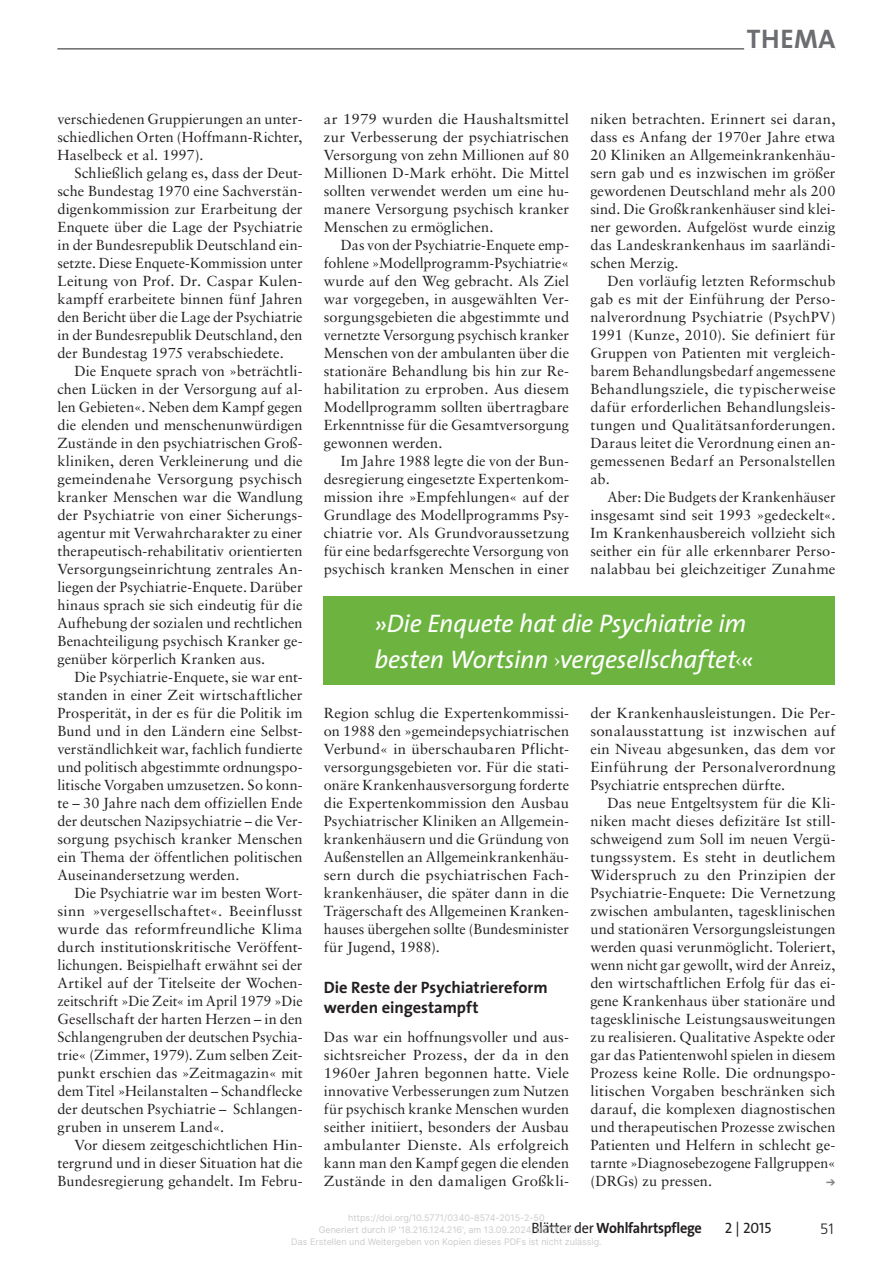
<style>
.page{position:relative;width:893px;height:1263px;background:#fff}
.page>*{position:absolute;margin:0;border:0;box-sizing:border-box;transform-origin:0 0}
.t1{font:700 27px "The Sans Os F";letter-spacing:.015em;color:#6c6d70}
.t2{font:italic 25.5px/36px "The Sans";letter-spacing:-.01em;color:#fff}
.t3{font:700 16.5px/19.8px "The Sans";letter-spacing:-.005em;color:#231f20}
.t4{font:700 15px "The Sans Os F";letter-spacing:-.02em;color:#231f20;scale:.95 1}
.t5{font:15px "The Sans Os F";color:#231f20}
.t6{font:300 15px "Frutiger";color:#231f20}
.t7{font:14.55px/18px "Sabon LT Std";letter-spacing:.005em;color:#231f20;text-align:justify}
.t8{font:9px/12px "Inter";color:#ccc;text-align:center}
.s1{font-family:"Sabon LT Std";font-style:normal}
.s2{font-weight:400}
</style>
<div class="page">
<hr style="left:57px;top:49px;width:779px;height:1px;background:#231f20">
<hr style="left:744px;top:47px;width:92px;height:3px;background:#fff">
<div style="left:323px;top:596px;width:512px;height:89px;background:#6cb43f"></div>
<h1 class="t1" style="left:747px;top:22px;width:90px">THEMA</h1>
<p class="t7" style="left:57px;top:110px;width:247px">verschiedenen Gruppierungen an unter&shy;schiedlichen Orten (Hoffmann-Richter, Haselbeck et al. 1997).</p>
<p class="t7" style="left:57px;top:164px;width:247px;text-indent:17px">Schließlich gelang es, dass der Deut&shy;sche Bundestag 1970 eine Sachverstän&shy;digenkommission zur Erarbeitung der Enquete über die Lage der Psychiatrie in der Bundesrepublik Deutschland ein&shy;setzte. Diese Enquete-Kommission unter Leitung von Prof. Dr. Caspar Kulen&shy;kampff erarbeitete binnen fünf Jahren den Bericht über die Lage der Psychiatrie in der Bundesrepublik Deutschland, den der Bundestag 1975 verabschiedete.</p>
<p class="t7" style="left:57px;top:362px;width:247px;text-indent:17px">Die Enquete sprach von »beträchtli&shy;chen Lücken in der Versorgung auf al&shy;len Gebieten«. Neben dem Kampf gegen die elenden und menschenunwürdigen Zustände in den psychiatrischen Groß&shy;kliniken, deren Verkleinerung und die gemeindenahe Versorgung psychisch kranker Menschen war die Wandlung der Psychiatrie von einer Sicherungs&shy;agentur mit Verwahrcharakter zu einer therapeutisch-rehabilitativ orientierten Versorgungseinrichtung zentrales An&shy;liegen der Psychiatrie-Enquete. Darüber hinaus sprach sie sich eindeutig für die Aufhebung der sozialen und rechtlichen Benachteiligung psychisch Kranker ge&shy;genüber körperlich Kranken aus.</p>
<p class="t7" style="left:57px;top:668px;width:247px;text-indent:17px">Die Psychiatrie-Enquete, sie war ent&shy;standen in einer Zeit wirtschaftlicher Prosperität, in der es für die Politik im Bund und in den Ländern eine Selbst&shy;verständlichkeit war, fachlich fundierte und politisch abgestimmte ordnungspo&shy;litische Vorgaben umzusetzen. So konn&shy;te – 30 Jahre nach dem offiziellen Ende der deutschen Nazipsychiatrie – die Ver&shy;sorgung psychisch kranker Menschen ein Thema der öffentlichen politischen Auseinandersetzung werden.</p>
<p class="t7" style="left:57px;top:884px;width:247px;text-indent:17px">Die Psychiatrie war im besten Wort&shy;sinn »vergesellschaftet«. Beeinflusst wurde das reformfreundliche Klima durch institutionskritische Veröffent&shy;lichungen. Beispielhaft erwähnt sei der Artikel auf der Titelseite der Wochen&shy;zeitschrift »Die Zeit« im April 1979 »Die Gesellschaft der harten Herzen – in den Schlangengruben der deutschen Psychia&shy;trie« (Zimmer, 1979). Zum selben Zeit&shy;punkt erschien das »Zeitmagazin« mit dem Titel »Heilanstalten – Schandflecke der deutschen Psychiatrie – Schlangen&shy;gruben in unserem Land«.</p>
<p class="t7" style="left:57px;top:1136px;width:247px;text-indent:17px">Vor diesem zeitgeschichtlichen Hin&shy;tergrund und in dieser Situation hat die Bundesregierung gehandelt. Im Febru-</p>
<p class="t7" style="left:324px;top:110px;width:247px">ar 1979 wurden die Haushaltsmittel zur Verbesserung der psychiatrischen Versorgung von zehn Millionen auf 80<br>Millionen D-Mark erhöht. Die Mittel sollten verwendet werden um eine hu&shy;manere Versorgung psychisch kranker Menschen zu ermöglichen.</p>
<p class="t7" style="left:324px;top:236px;width:247px;text-indent:17px">Das von der Psychiatrie-Enquete emp&shy;fohlene »Modellprogramm-Psychiatrie« wurde auf den Weg gebracht. Als Ziel war vorgegeben, in ausgewählten Ver&shy;sorgungsgebieten die abgestimmte und vernetzte Versorgung psychisch kranker Menschen von der ambulanten über die stationäre Behandlung bis hin zur Re&shy;habilitation zu erproben. Aus diesem Modellprogramm sollten übertragbare Erkenntnisse für die Gesamtversorgung gewonnen werden.</p>
<p class="t7" style="left:324px;top:452px;width:247px;text-indent:17px">Im Jahre 1988 legte die von der Bun&shy;desregierung eingesetzte Expertenkom&shy;mission ihre »Empfehlungen« auf der Grundlage des Modellprogramms Psy&shy;chiatrie vor. Als Grundvoraussetzung für eine bedarfsgerechte Versorgung von psychisch kranken Menschen in einer</p>
<p class="t7" style="left:590px;top:110px;width:247px">niken betrachten. Erinnert sei daran, dass es Anfang der 1970er Jahre etwa 20 Kliniken an Allgemeinkrankenhäu&shy;sern gab und es inzwischen im größer gewordenen Deutschland mehr als 200 sind. Die Großkrankenhäuser sind klei&shy;ner geworden. Aufgelöst wurde einzig das Landeskrankenhaus im saarländi&shy;schen Merzig.</p>
<p class="t7" style="left:590px;top:272px;width:247px;text-indent:17px">Den vorläufig letzten Reformschub gab es mit der Einführung der Perso&shy;nalverordnung Psychiatrie (PsychPV)<br>1991 (Kunze, 2010). Sie definiert für Gruppen von Patienten mit vergleich&shy;barem Behandlungsbedarf angemessene Behandlungsziele, die typischerweise dafür erforderlichen Behandlungsleis&shy;tungen und Qualitätsanforderungen.<br>Daraus leitet die Verordnung einen an&shy;gemessenen Bedarf an Personalstellen ab.</p>
<p class="t7" style="left:590px;top:488px;width:247px;text-indent:17px">Aber: Die Budgets der Krankenhäuser insgesamt sind seit 1993 »gedeckelt«.<br>Im Krankenhausbereich vollzieht sich seither ein für alle erkennbarer Perso&shy;nalabbau bei gleichzeitiger Zunahme</p>
<h2 class="t2" style="left:374px;top:604px;width:380px">»Die Enquete hat die Psychiatrie im besten Wortsinn <span class="s1">›</span>vergesellschaftet<span class="s1">‹</span>«</h2>
<p class="t7" style="left:324px;top:704px;width:247px">Region schlug die Expertenkommissi&shy;on 1988 den »gemeindepsychiatrischen Verbund« in überschaubaren Pflicht&shy;versorgungsgebieten vor. Für die stati&shy;onäre Krankenhausversorgung forderte die Expertenkommission den Ausbau Psychiatrischer Kliniken an Allgemein&shy;krankenhäusern und die Gründung von Außenstellen an Allgemeinkrankenhäu&shy;sern durch die psychiatrischen Fach&shy;krankenhäuser, die später dann in die Trägerschaft des Allgemeinen Kranken&shy;hauses übergehen sollte (Bundesminister für Jugend, 1988).</p>
<p class="t3" style="left:324px;top:978px;width:225px">Die Reste der Psychiatriereform werden eingestampft</p>
<p class="t7" style="left:324px;top:1028px;width:247px">Das war ein hoffnungsvoller und aus&shy;sichtsreicher Prozess, der da in den 1960er Jahren begonnen hatte. Viele innovative Verbesserungen zum Nutzen für psychisch kranke Menschen wurden seither initiiert, besonders der Ausbau ambulanter Dienste. Als erfolgreich kann man den Kampf gegen die elenden Zustände in den damaligen Großkli-</p>
<p class="t7" style="left:590px;top:704px;width:247px">der Krankenhausleistungen. Die Per&shy;sonalausstattung ist inzwischen auf ein Niveau abgesunken, das dem vor Einführung der Personalverordnung Psychiatrie entsprechen dürfte.</p>
<p class="t7" style="left:590px;top:794px;width:247px;text-indent:17px">Das neue Entgeltsystem für die Kli&shy;niken macht dieses defizitäre Ist still&shy;schweigend zum Soll im neuen Vergü&shy;tungssystem. Es steht in deutlichem Widerspruch zu den Prinzipien der Psychiatrie-Enquete: Die Vernetzung zwischen ambulanten, tagesklinischen und stationären Versorgungsleistungen werden quasi verunmöglicht. Toleriert, wenn nicht gar gewollt, wird der Anreiz, den wirtschaftlichen Erfolg für das ei&shy;gene Krankenhaus über stationäre und tagesklinische Leistungsausweitungen zu realisieren. Qualitative Aspekte oder gar das Patientenwohl spielen in diesem Prozess keine Rolle. Die ordnungspo&shy;litischen Vorgaben beschränken sich darauf, die komplexen diagnostischen und therapeutischen Prozesse zwischen Patienten und Helfern in schlecht ge&shy;tarnte »Diagnosebezogene Fallgruppen« (DRGs) zu pressen.</p>
<p class="t8" style="left:291px;top:1212px;width:312px">https://doi.org/10.5771/0340-8574-2015-2-50<br>Generiert durch IP '18.216.124.216', am 13.09.2024, 06:11:59.<br>Das Erstellen und Weitergeben von Kopien dieses PDFs ist nicht zulässig.</p>
<p class="t4" style="left:531px;top:1218px;width:181px"><span class="s2">Blätter der</span> Wohlfahrtspflege</p>
<p class="t5" style="left:725px;top:1218px;width:48px">2 | 2015</p>
<p class="t6" style="left:820px;top:1220px;width:17px">51</p>
</div>
